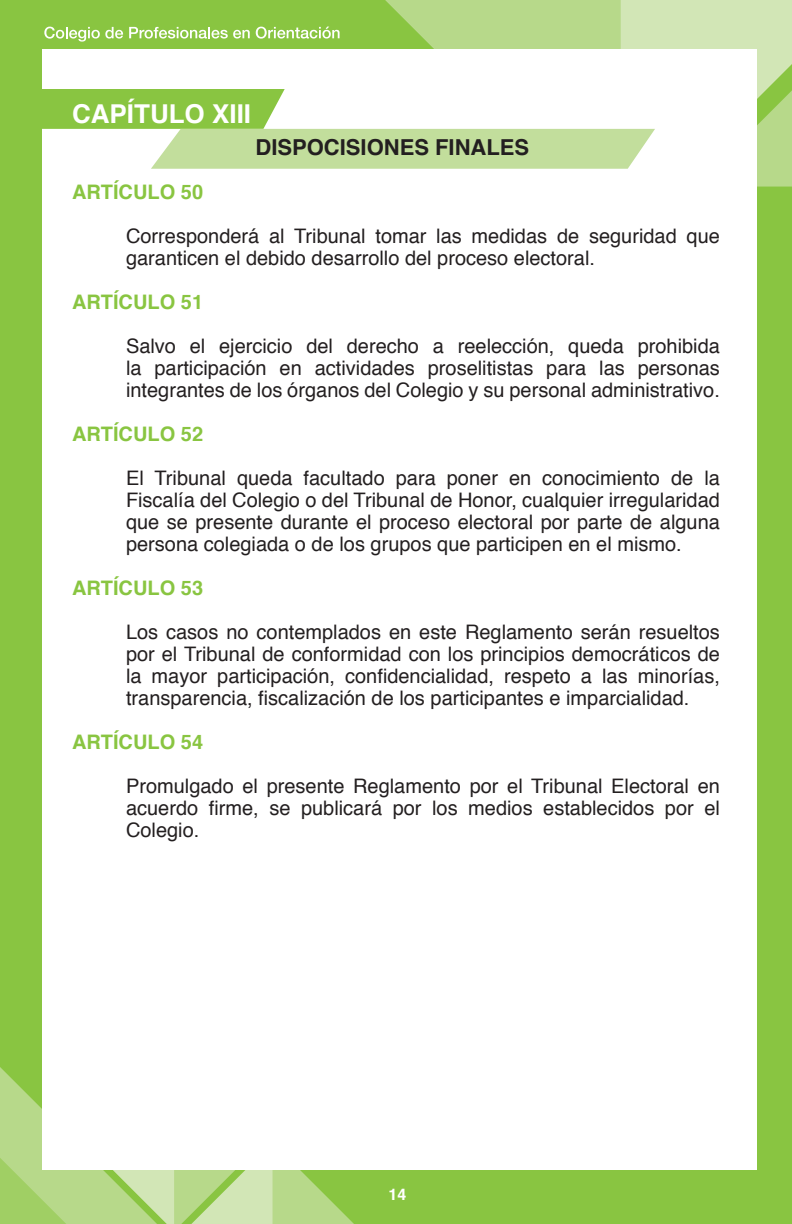
<style>
.page{position:relative;width:792px;height:1224px;background:#89c541}
.page>*{position:absolute;margin:0;border:0;box-sizing:border-box;transform-origin:0 0}
.t1{font:700 26px "Helvetica";color:#fff}
.t2{font:700 22px "Helvetica";color:#231f20}
.t3{font:20px/22px "Helvetica";color:#231f20;text-align:justify}
.t4{font:700 20px "Helvetica";color:#89c541}
.t5{font:700 16px "Helvetica";color:#fff}
</style>
<div class="page">
<svg style="left:0;top:1067px;width:354px;height:157px;background:#b3d784"></svg>
<div style="left:621px;top:0;width:171px;height:50px;background:#d2e6b6"></div>
<svg style="left:376px;top:0;width:245px;height:50px;background:#b2d782"></svg>
<svg style="left:696px;top:33px;width:96px;height:154px;background:#bcdb92"></svg>
<div style="left:43px;top:50px;width:714px;height:1120px;background:#fff"></div>
<svg style="left:44px;top:27px;width:79px;height:15px"></svg>
<svg style="left:129px;top:27px;width:121px;height:12px"></svg>
<svg style="left:256px;top:27px;width:84px;height:12px"></svg>
<svg style="left:42px;top:89px;width:613px;height:80px"></svg>
<h1 class="t1" style="left:72px;top:93px;width:181px">CAPÍTULO XIII</h1>
<p class="t2" style="left:255px;top:129px;width:275px">DISPOCISIONES FINALES</p>
<p class="t4" style="left:72px;top:176px;width:28px">ARTÍCULO</p>
<p class="t4" style="left:181px;top:176px;width:24px">50</p>
<p class="t3" style="left:126px;top:225px;width:595px">Corresponderá al Tribunal tomar las medidas de seguridad que garanticen el debido desarrollo del proceso electoral.</p>
<p class="t4" style="left:72px;top:286px;width:28px">ARTÍCULO</p>
<p class="t4" style="left:181px;top:286px;width:24px">51</p>
<p class="t3" style="left:126px;top:335px;width:595px">Salvo el ejercicio del derecho a reelección, queda prohibida la participación en actividades proselitistas para las personas integrantes de los órganos del Colegio y su personal administrativo.</p>
<p class="t4" style="left:72px;top:418px;width:28px">ARTÍCULO</p>
<p class="t4" style="left:181px;top:418px;width:24px">52</p>
<p class="t3" style="left:126px;top:467px;width:595px">El Tribunal queda facultado para poner en conocimiento de la Fiscalía del Colegio o del Tribunal de Honor, cualquier irregularidad que se presente durante el proceso electoral por parte de alguna persona colegiada o de los grupos que participen en el mismo.</p>
<p class="t4" style="left:72px;top:572px;width:28px">ARTÍCULO</p>
<p class="t4" style="left:181px;top:572px;width:24px">53</p>
<p class="t3" style="left:126px;top:621px;width:595px">Los casos no contemplados en este Reglamento serán resueltos por el Tribunal de conformidad con los principios democráticos de la mayor participación, confidencialidad, respeto a las minorías, transparencia, fiscalización de los participantes e imparcialidad.</p>
<p class="t4" style="left:72px;top:726px;width:28px">ARTÍCULO</p>
<p class="t4" style="left:181px;top:726px;width:24px">54</p>
<p class="t3" style="left:126px;top:775px;width:595px">Promulgado el presente Reglamento por el Tribunal Electoral en acuerdo firme, se publicará por los medios establecidos por el Colegio.</p>
<p class="t5" style="left:389px;top:1181px;width:19px">14</p>
</div>
